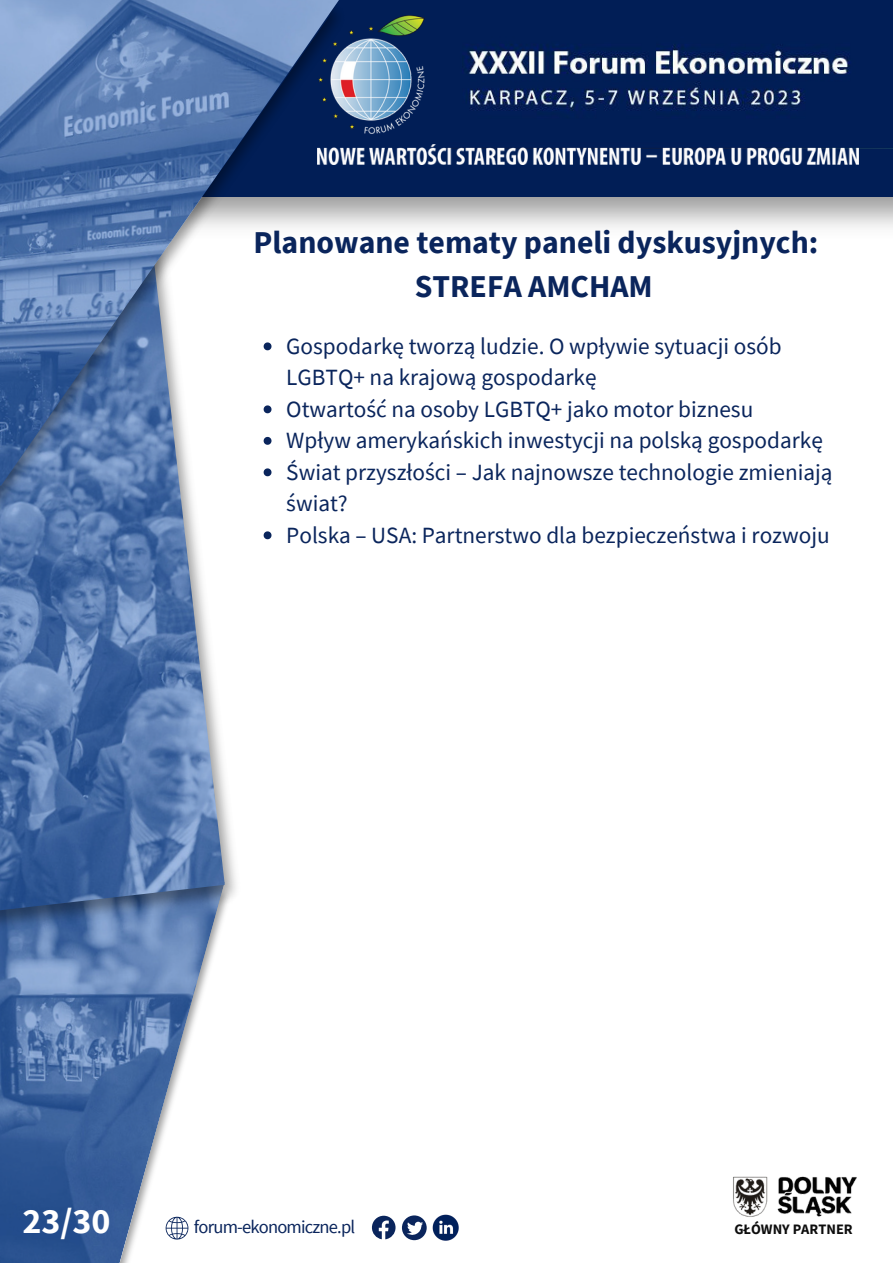
<style>
.page{position:relative;width:893px;height:1264px;background:#fff}
.page>*{position:absolute;margin:0;border:0;box-sizing:border-box;transform-origin:0 0}
.t1{font:700 36px "Source Sans Pro";color:#fff}
.t2{font:700 31.8px "Source Sans Pro";color:#0a255c}
.t3{font:23.25px/31.5px "Source Sans Pro";color:#0a255c}
.t4{font:18.45px "Source Sans Pro";letter-spacing:-.045em;color:#0a255c}
.t5{font:700 14.4px "Source Sans Pro";color:#0d0d0d}
</style>
<div class="page">
<div style="left:376px;top:148px;width:516px;height:49px;background:#011e56"></div>
<img style="left:0;top:957px;width:212px;height:305px">
<img style="left:0;top:563px;width:225px;height:394px">
<img style="left:0;top:164px;width:376px;height:399px">
<img style="left:0;top:0;width:340px;height:486px">
<svg style="left:165px;top:1216px;width:24px;height:23px"></svg>
<svg style="left:372px;top:1215px;width:23px;height:24px"></svg>
<svg style="left:402px;top:1215px;width:24px;height:25px"></svg>
<img style="left:432px;top:1214px;width:27px;height:27px">
<img style="left:733px;top:1176px;width:124px;height:41px">
<svg style="left:263px;top:342px;width:8px;height:8px"></svg>
<svg style="left:263px;top:405px;width:8px;height:8px"></svg>
<svg style="left:263px;top:437px;width:8px;height:8px"></svg>
<svg style="left:263px;top:468px;width:8px;height:8px"></svg>
<svg style="left:263px;top:531px;width:8px;height:8px"></svg>
<img style="left:465px;top:0;width:427px;height:148px">
<img style="left:267px;top:0;width:198px;height:154px">
<img style="left:318px;top:144px;width:540px;height:20px">
<p class="t2" style="left:253px;top:222px;width:566px">Planowane tematy paneli dyskusyjnych:</p>
<p class="t2" style="left:415px;top:266px;width:239px">STREFA AMCHAM</p>
<p class="t3" style="left:286px;top:330px;width:497px">Gospodarkę tworzą ludzie. O wpływie sytuacji osób<br>LGBTQ+ na krajową gospodarkę</p>
<p class="t3" style="left:286px;top:392px;width:468px">Otwartość na osoby LGBTQ+ jako motor biznesu</p>
<p class="t3" style="left:286px;top:424px;width:538px">Wpływ amerykańskich inwestycji na polską gospodarkę</p>
<p class="t3" style="left:286px;top:455px;width:548px">Świat przyszłości – Jak najnowsze technologie zmieniają świat?</p>
<p class="t3" style="left:286px;top:518px;width:545px">Polska – USA: Partnerstwo dla bezpieczeństwa i rozwoju</p>
<p class="t1" style="left:22px;top:1196px;width:90px">23/30</p>
<p class="t4" style="left:194px;top:1214px;width:163px">forum-ekonomiczne.pl</p>
<p class="t5" style="left:734px;top:1219px;width:120px">GŁÓWNY PARTNER</p>
</div>
